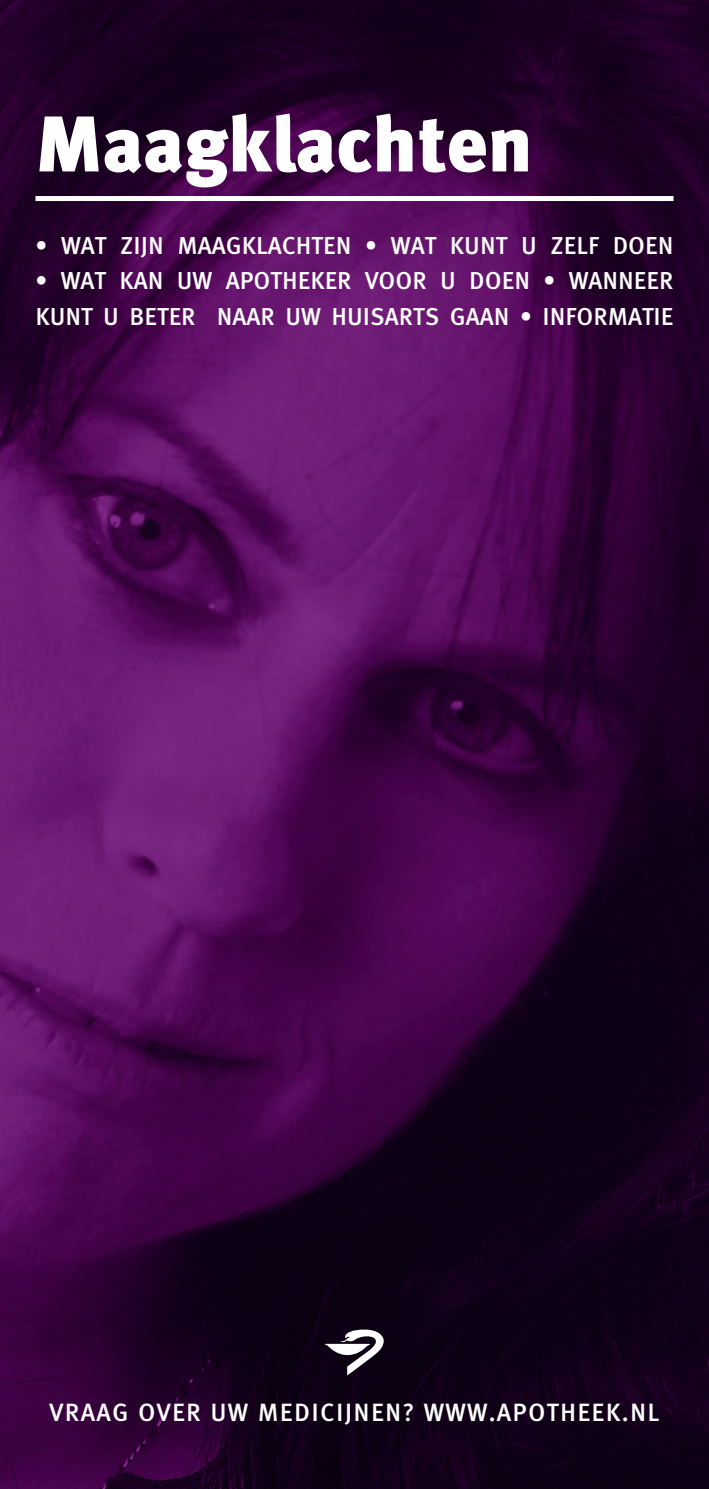
<style>
.page{position:relative;width:709px;height:1489px;background:#fff}
.page>*{position:absolute;margin:0;border:0;box-sizing:border-box;transform-origin:0 0}
.Onderwerp{font:900 78.75px "Meta";color:#fff}
.t1{font:25px "Meta Medium Caps";letter-spacing:.05em;color:#fff}
.Tekst_diap{font:24.5px/35.5px "Meta Medium Caps";color:#fff}
</style>
<div class="page">
<img style="left:0;top:0;width:709px;height:1488px">
<div style="left:35px;top:196px;width:638px;height:5px;background:#fff"></div>
<svg style="left:325px;top:1329px;width:59px;height:46px"></svg>
<p class="Onderwerp" style="left:35px;top:96px;width:498px">Maagklachten</p>
<p class="Tekst_diap" style="left:35px;top:227px;width:639px">• WAT ZIJN MAAGKLACHTEN • WAT KUNT U ZELF DOEN</p>
<p class="Tekst_diap" style="left:35px;top:263px;width:639px">• WAT KAN UW APOTHEKER VOOR U DOEN • WANNEER<br>KUNT U BETER NAAR UW HUISARTS GAAN • INFORMATIE</p>
<p class="t1" style="left:50px;top:1397px;width:611px">VRAAG OVER UW MEDICIJNEN? WWW.APOTHEEK.NL</p>
</div>
